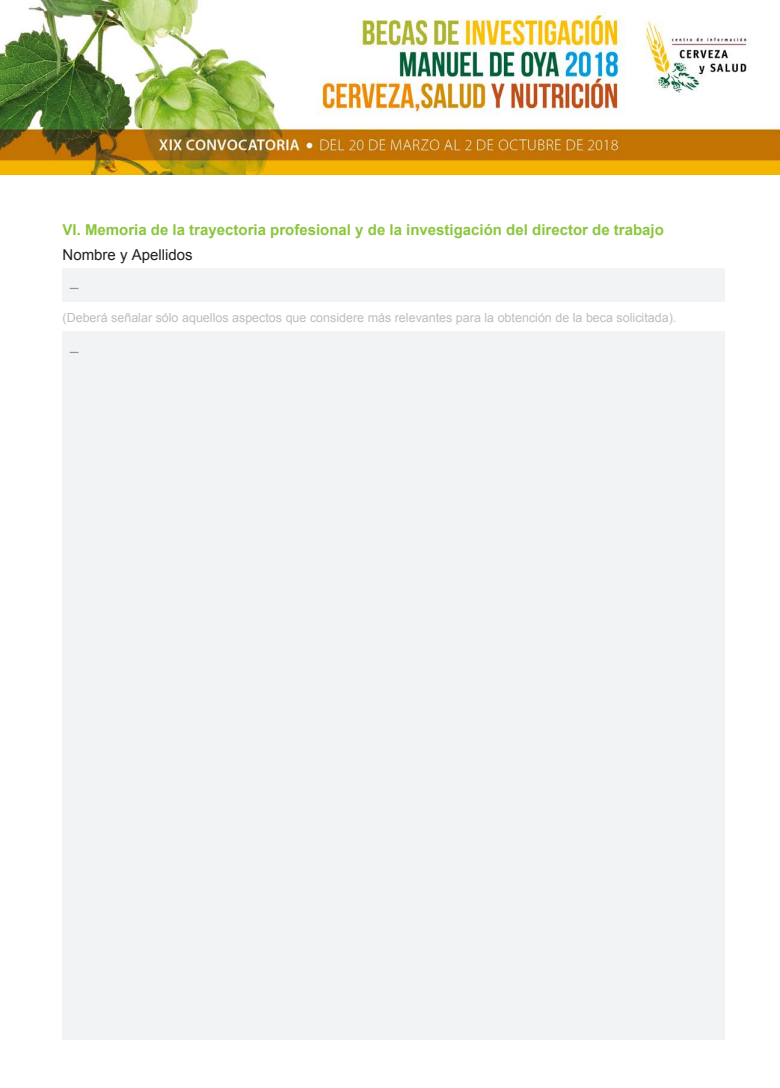
<style>
.page{position:relative;width:780px;height:1088px;background:#fff}
.page>*{position:absolute;margin:0;border:0;box-sizing:border-box;transform-origin:0 0}
.t1{font:700 15px "Arial";color:#8bc63e}
.t2{font:15px "Arial";color:#231f20}
.t3{font:15px "Arial";color:#939598}
.t4{font:12.5px "Arial";color:#bcbdc0}
</style>
<div class="page">
<div style="left:62px;top:332px;width:663px;height:708px;background:#f2f3f4"></div>
<div style="left:62px;top:268px;width:663px;height:33px;background:#f2f3f4"></div>
<img style="left:0;top:0;width:779px;height:175px">
<p class="t1" style="left:62px;top:219px;width:603px">VI. Memoria de la trayectoria profesional y de la investigación del director de trabajo</p>
<p class="t2" style="left:62px;top:245px;width:132px">Nombre y Apellidos</p>
<p class="t3" style="left:70px;top:270px;width:10px">_</p>
<p class="t4" style="left:62px;top:310px;width:615px">(Deberá señalar sólo aquellos aspectos que considere más relevantes para la obtención de la beca solicitada).</p>
<p class="t3" style="left:70px;top:335px;width:10px">_</p>
</div>
